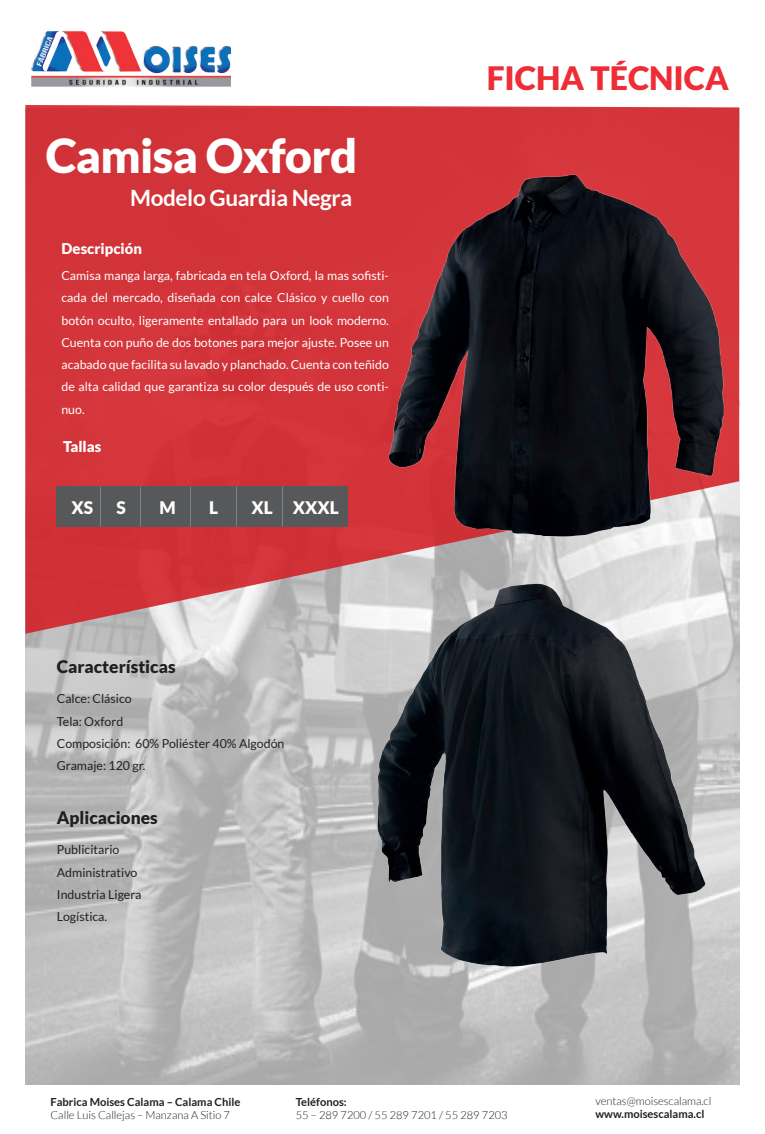
<style>
.page{position:relative;width:765px;height:1134px;background:#fff}
.page>*{position:absolute;margin:0;border:0;box-sizing:border-box;transform-origin:0 0}
.t1{font:900 46.88px "Lato";letter-spacing:-.015em;color:#fff}
.t2{font:900 32.25px "Lato";color:#ee2d36}
.t3{font:700 22.5px "Lato";letter-spacing:-.015em;color:#fff}
.t4{font:900 17.38px "Lato";color:#231f20}
.t5{font:900 17.38px "Lato";color:#fff}
.t6{font:900 14.88px "Lato";color:#fff}
.t7{font:12.38px/22.2px "Lato";color:#fff;text-align:justify}
.t8{font:12.38px/22.2px "Lato";color:#231f20}
.t9{font:300 11.12px "Lato";color:#231f20}
.t10{font:700 11.12px "Lato";color:#231f20}
</style>
<div class="page">
<img style="left:25px;top:634px;width:714px;height:451px">
<svg style="left:25px;top:105px;width:714px;height:529px;background:#d13f44"></svg>
<img style="left:31px;top:31px;width:200px;height:56px">
<div style="left:56px;top:487px;width:292px;height:40px;background:#57585a"></div>
<img style="left:355px;top:161px;width:385px;height:398px">
<img style="left:326px;top:568px;width:414px;height:422px">
<h1 class="t1" style="left:46px;top:128px;width:313px">Camisa Oxford</h1>
<h3 class="t3" style="left:130px;top:184px;width:223px">Modelo Guardia Negra</h3>
<p class="t6" style="left:62px;top:240px;width:82px">Descripción</p>
<p class="t7" style="left:61px;top:264px;width:329px">Camisa manga larga, fabricada en tela Oxford, la mas sofisti&shy;cada del mercado, diseñada con calce Clásico y cuello con botón oculto, ligeramente entallado para un look moderno.<br>Cuenta con puño de dos botones para mejor ajuste. Posee un acabado que facilita su lavado y planchado. Cuenta con teñido de alta calidad que garantiza su color después de uso conti&shy;nuo.</p>
<p class="t6" style="left:63px;top:437px;width:40px">Tallas</p>
<h3 class="t5" style="left:71px;top:498px;width:23px">XS</h3>
<h3 class="t5" style="left:117px;top:498px;width:11px">S</h3>
<h3 class="t5" style="left:159px;top:498px;width:18px">M</h3>
<h3 class="t5" style="left:209px;top:498px;width:10px">L</h3>
<h3 class="t5" style="left:251px;top:498px;width:89px">XL XXXL</h3>
<h3 class="t4" style="left:57px;top:657px;width:120px">Características</h3>
<p class="t8" style="left:57px;top:688px;width:229px">Calce: Clásico<br>Tela: Oxford<br>Composición: 60% Poliéster 40% Algodón<br>Gramaje: 120 gr.</p>
<h3 class="t4" style="left:57px;top:807px;width:102px">Aplicaciones</h3>
<p class="t8" style="left:57px;top:838px;width:86px">Publicitario<br>Administrativo<br>Industria Ligera<br>Logística.</p>
<h2 class="t2" style="left:487px;top:59px;width:244px">FICHA TÉCNICA</h2>
<p class="t10" style="left:50px;top:1096px;width:191px">Fabrica Moises Calama – Calama Chile</p>
<p class="t9" style="left:50px;top:1109px;width:181px">Calle Luis Callejas – Manzana A Sitio 7</p>
<p class="t10" style="left:296px;top:1096px;width:53px">Teléfonos:</p>
<p class="t9" style="left:296px;top:1109px;width:213px">55 – 289 7200 / 55 289 7201 / 55 289 7203</p>
<p class="t9" style="left:595px;top:1095px;width:117px">ventas@moisescalama.cl</p>
<p class="t10" style="left:595px;top:1108px;width:110px">www.moisescalama.cl</p>
</div>
